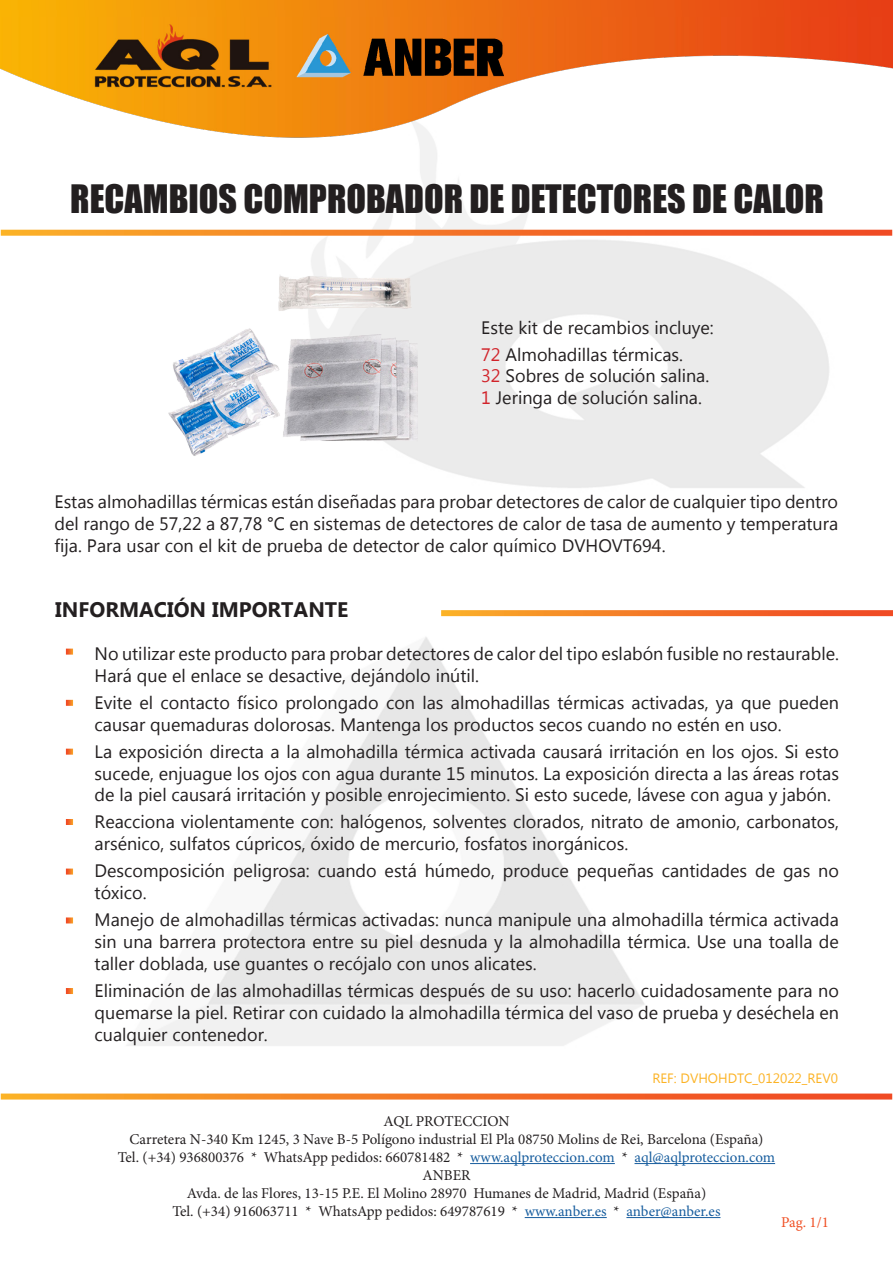
<style>
.page{position:relative;width:893px;height:1263px;background:#fff}
.page>*{position:absolute;margin:0;border:0;box-sizing:border-box;transform-origin:0 0}
.t1{font:36px "Impact";color:#231f20}
.t2{font:700 21px "Microsoft New Tai Lue";color:#231f20}
.t3{font:18px/21.9px "Microsoft New Tai Lue";color:#231f20}
.t4{font:15px/18px "Minion Pro";color:#231f20;text-align:center}
.t5{font:15px "Minion Pro";color:#f05126}
.t6{font:13.5px "Microsoft New Tai Lue";color:#fcb325}
.s1{color:#d1232a}
.s2{color:#175d9e}
</style>
<div class="page">
<svg style="left:1px;top:1093px;width:891px;height:6px;background:#f4823a"></svg>
<hr style="left:470px;top:1163px;width:145px;height:1px;background:#175d9e">
<hr style="left:634px;top:1163px;width:141px;height:1px;background:#175d9e">
<hr style="left:525px;top:1217px;width:82px;height:1px;background:#175d9e">
<hr style="left:626px;top:1217px;width:94px;height:1px;background:#175d9e">
<svg style="left:1px;top:230px;width:891px;height:6px;background:#f47c30"></svg>
<img style="left:0;top:0;width:893px;height:149px">
<img style="left:169px;top:271px;width:272px;height:190px">
<svg style="left:441px;top:610px;width:452px;height:6px;background:#f4792b"></svg>
<svg style="left:66px;top:649px;width:7px;height:6px"></svg>
<svg style="left:66px;top:700px;width:7px;height:6px"></svg>
<svg style="left:66px;top:749px;width:7px;height:6px"></svg>
<svg style="left:66px;top:819px;width:7px;height:6px"></svg>
<svg style="left:66px;top:868px;width:7px;height:6px"></svg>
<svg style="left:66px;top:917px;width:7px;height:6px"></svg>
<svg style="left:66px;top:988px;width:7px;height:6px"></svg>
<h1 class="t1" style="left:70px;top:171px;width:755px">RECAMBIOS COMPROBADOR DE DETECTORES DE CALOR</h1>
<p class="t3" style="left:481px;top:315px;width:234px;line-height:27px">Este kit de recambios incluye:<br><span class="s1">72</span> Almohadillas térmicas.</p>
<p class="t3" style="left:481px;top:367px;width:230px"><span class="s1">32</span> Sobres de solución salina.<br><span class="s1">1</span> Jeringa de solución salina.</p>
<p class="t3" style="left:55px;top:492px;width:785px;text-align:justify">Estas almohadillas térmicas están diseñadas para probar detectores de calor de cualquier tipo dentro del rango de 57,22 a 87,78 °C en sistemas de detectores de calor de tasa de aumento y temperatura fija. Para usar con el kit de prueba de detector de calor químico DVHOVT694.</p>
<p class="t2" style="left:55px;top:598px;width:295px">INFORMACIÓN IMPORTANTE</p>
<p class="t3" style="left:95px;top:644px;width:746px">No utilizar este producto para probar detectores de calor del tipo eslabón fusible no restaurable.<br>Hará que el enlace se desactive, dejándolo inútil.</p>
<p class="t3" style="left:95px;top:693px;width:746px">Evite el contacto físico prolongado con las almohadillas térmicas activadas, ya que pueden causar quemaduras dolorosas. Mantenga los productos secos cuando no estén en uso.</p>
<p class="t3" style="left:95px;top:742px;width:746px;text-align:justify">La exposición directa a la almohadilla térmica activada causará irritación en los ojos. Si esto sucede, enjuague los ojos con agua durante 15 minutos. La exposición directa a las áreas rotas de la piel causará irritación y posible enrojecimiento. Si esto sucede, lávese con agua y jabón.</p>
<p class="t3" style="left:95px;top:813px;width:746px">Reacciona violentamente con: halógenos, solventes clorados, nitrato de amonio, carbonatos, arsénico, sulfatos cúpricos, óxido de mercurio, fosfatos inorgánicos.</p>
<p class="t3" style="left:95px;top:861px;width:746px">Descomposición peligrosa: cuando está húmedo, produce pequeñas cantidades de gas no tóxico.</p>
<p class="t3" style="left:95px;top:910px;width:746px;text-align:justify">Manejo de almohadillas térmicas activadas: nunca manipule una almohadilla térmica activada sin una barrera protectora entre su piel desnuda y la almohadilla térmica. Use una toalla de taller doblada, use guantes o recójalo con unos alicates.</p>
<p class="t3" style="left:95px;top:981px;width:746px;text-align:justify">Eliminación de las almohadillas térmicas después de su uso: hacerlo cuidadosamente para no quemarse la piel. Retirar con cuidado la almohadilla térmica del vaso de prueba y deséchela en cualquier contenedor.</p>
<p class="t6" style="left:652px;top:1071px;width:187px">REF: DVHOHDTC_012022_REV0</p>
<p class="t4" style="left:118px;top:1112px;width:659px">AQL PROTECCION<br>Carretera N-340 Km 1245, 3 Nave B-5 Polígono industrial El Pla 08750 Molins de Rei, Barcelona (España)<br>Tel. (+34) 936800376 * WhatsApp pedidos: 660781482 * <span class="s2">www.aqlproteccion.com</span> * <span class="s2">aql@aqlproteccion.com </span>ANBER<br>Avda. de las Flores, 13-15 P.E. El Molino 28970 Humanes de Madrid, Madrid (España)<br>Tel. (+34) 916063711 * WhatsApp pedidos: 649787619 * <span class="s2">www.anber.es</span> * <span class="s2">anber@anber.es</span></p>
<p class="t5" style="left:781px;top:1212px;width:49px">Pag. 1/1</p>
</div>
